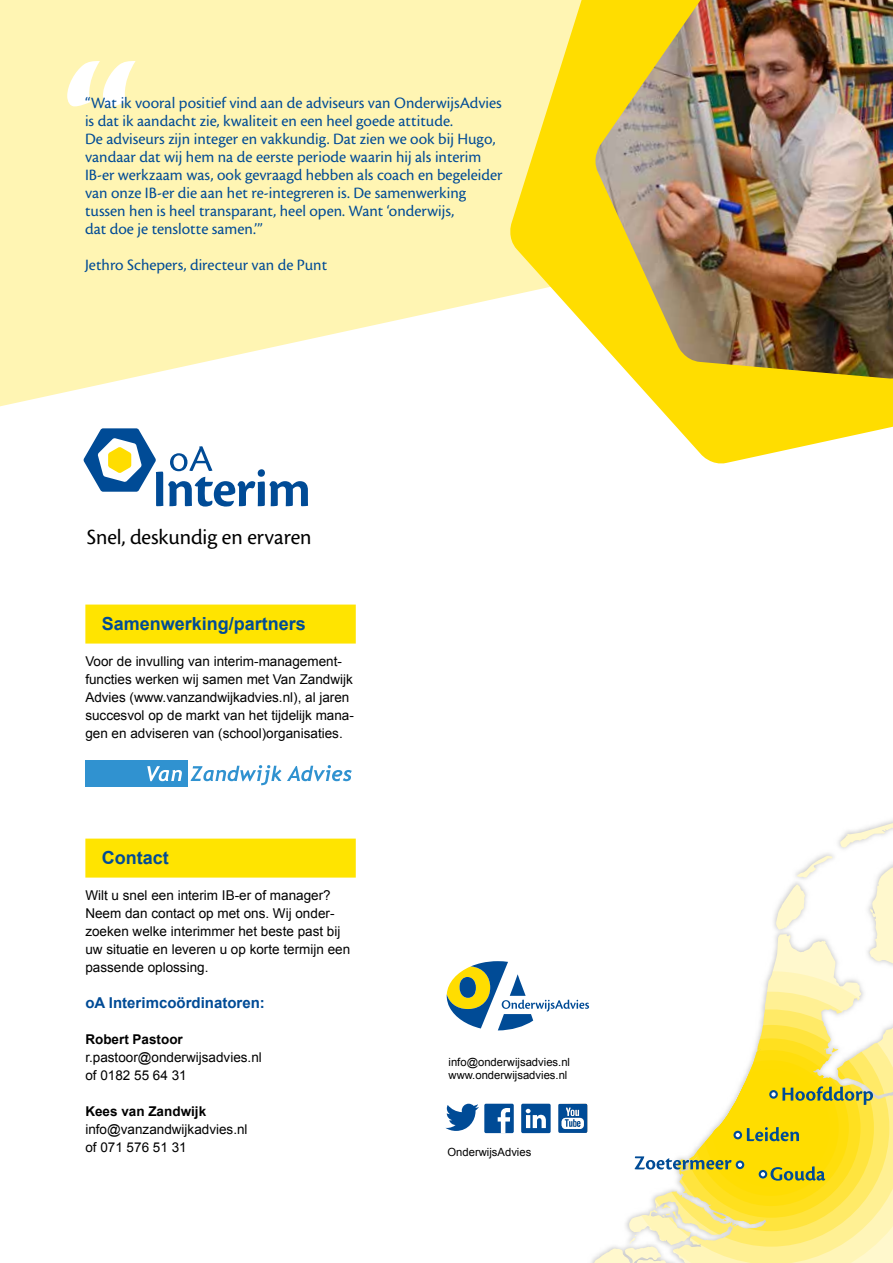
<style>
.page{position:relative;width:893px;height:1263px;background:#fff}
.page>*{position:absolute;margin:0;border:0;box-sizing:border-box;transform-origin:0 0}
.t1{font:198px "Cronos MM 700 72";color:#fff}
.t2{font:22.5px "Cronos MM 408 15";color:#000}
.t3{font:700 18px "Arial";color:#004b96}
.t4{font:16.5px/18px "Cronos MM 408 11";color:#004b96}
.t5{font:700 15px "Arial";color:#004b96}
.t6{font:13.5px/18px "Arial";color:#000}
.t7{font:700 13.5px "Arial";color:#000}
.t8{font:11.25px/13.5px "Arial";color:#000}
</style>
<div class="page">
<svg style="left:0;top:0;width:507px;height:407px;background:#fff6bd"></svg>
<svg style="left:584px;top:820px;width:309px;height:443px"></svg>
<svg style="left:677px;top:971px;width:216px;height:21px"></svg>
<svg style="left:677px;top:992px;width:216px;height:236px"></svg>
<svg style="left:677px;top:1009px;width:212px;height:219px"></svg>
<svg style="left:635px;top:1025px;width:239px;height:203px"></svg>
<svg style="left:447px;top:961px;width:142px;height:70px"></svg>
<svg style="left:445px;top:1104px;width:34px;height:27px"></svg>
<div style="left:484px;top:1104px;width:30px;height:29px;background:#004b96;border-radius:2px"></div>
<svg style="left:498px;top:1108px;width:12px;height:25px"></svg>
<div style="left:521px;top:1104px;width:30px;height:29px;background:#004b96;border-radius:2px"></div>
<svg style="left:526px;top:1109px;width:20px;height:19px"></svg>
<svg style="left:558px;top:1104px;width:29px;height:29px"></svg>
<div style="left:85px;top:604px;width:271px;height:39px;background:#ffe400"></div>
<div style="left:85px;top:838px;width:271px;height:39px;background:#ffe400"></div>
<div style="left:85px;top:761px;width:103px;height:26px;background:#3092d0"></div>
<svg style="left:147px;top:766px;width:35px;height:15px"></svg>
<svg style="left:191px;top:765px;width:90px;height:20px"></svg>
<svg style="left:287px;top:765px;width:65px;height:16px"></svg>
<svg style="left:83px;top:428px;width:225px;height:78px"></svg>
<svg style="left:507px;top:0;width:386px;height:464px"></svg>
<img style="left:591px;top:0;width:302px;height:379px">
<h1 class="t1" style="left:62px;top:33px;width:81px">“</h1>
<p class="t4" style="left:85px;top:94px;width:419px">“Wat ik vooral positief vind aan de adviseurs van OnderwijsAdvies is dat ik aandacht zie, kwaliteit en een heel goede attitude.<br>De adviseurs zijn integer en vakkundig. Dat zien we ook bij Hugo, vandaar dat wij hem na de eerste periode waarin hij als interim IB-er werkzaam was, ook gevraagd hebben als coach en begeleider van onze IB-er die aan het re-integreren is. De samenwerking tussen hen is heel transparant, heel open. Want ‘onderwijs,<br>dat doe je tenslotte samen.’”</p>
<p class="t4" style="left:85px;top:256px;width:244px">Jethro Schepers, directeur van de Punt</p>
<h2 class="t2" style="left:87px;top:525px;width:226px">Snel, deskundig en ervaren</h2>
<p class="t3" style="left:102px;top:612px;width:206px">Samenwerking/partners</p>
<p class="t6" style="left:85px;top:652px;width:270px">Voor de invulling van interim-management&shy;functies werken wij samen met Van Zandwijk Advies (www.vanzandwijkadvies.nl), al jaren succesvol op de markt van het tijdelijk mana&shy;gen en adviseren van (school)organisaties.</p>
<p class="t3" style="left:102px;top:846px;width:68px">Contact</p>
<p class="t6" style="left:85px;top:886px;width:266px">Wilt u snel een interim IB-er of manager?<br>Neem dan contact op met ons. Wij onder&shy;zoeken welke interimmer het beste past bij uw situatie en leveren u op korte termijn een passende oplossing.</p>
<p class="t5" style="left:85px;top:993px;width:181px">oA Interimcoördinatoren:</p>
<p class="t7" style="left:85px;top:1030px;width:99px">Robert Pastoor</p>
<p class="t6" style="left:85px;top:1048px;width:178px">r.pastoor@onderwijsadvies.nl of 0182 55 64 31</p>
<p class="t7" style="left:85px;top:1102px;width:122px">Kees van Zandwijk</p>
<p class="t6" style="left:85px;top:1120px;width:164px">info@vanzandwijkadvies.nl of 071 576 51 31</p>
<p class="t8" style="left:449px;top:1055px;width:123px">info@onderwijsadvies.nl www.onderwijsadvies.nl</p>
<p class="t8" style="left:448px;top:1145px;width:85px">OnderwijsAdvies</p>
</div>
